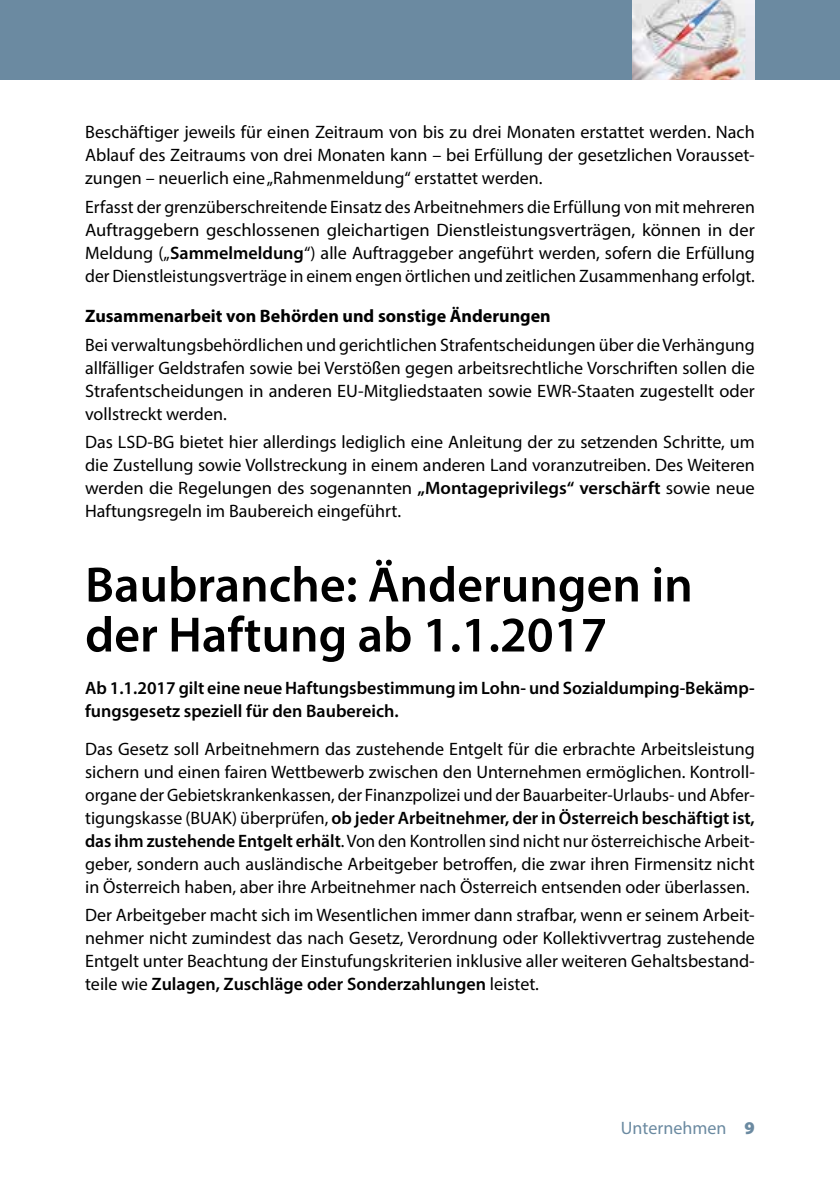
<style>
.page{position:relative;width:840px;height:1191px;background:#fff}
.page>*{position:absolute;margin:0;border:0;box-sizing:border-box;transform-origin:0 0}
.t1{font:600 50px/50px "Myriad Pro";color:#000}
.t2{font:18px/23px "Myriad Pro";color:#000;text-align:justify}
.t3{font:600 18px/23px "Myriad Pro";color:#000}
.t4{font:700 18px "Myriad Pro";color:#000}
.t5{font:18px "Myriad Pro";color:#6b8aa1}
.s1{font-weight:600}
.s2{font-weight:900}
</style>
<div class="page">
<div style="left:0;top:0;width:839px;height:79px;background:#6b8aa1"></div>
<img style="left:632px;top:0;width:122px;height:79px">
<p class="t2" style="left:85px;top:120px;width:670px">Beschäftiger jeweils für einen Zeitraum von bis zu drei Monaten erstattet werden. Nach Ablauf des Zeitraums von drei Monaten kann – bei Erfüllung der gesetzlichen Vorausset&shy;zungen – neuerlich eine „Rahmenmeldung“ erstattet werden.</p>
<p class="t2" style="left:85px;top:195px;width:671px">Erfasst der grenzüberschreitende Einsatz des Arbeitnehmers die Erfüllung von mit mehreren Auftraggebern geschlossenen gleichartigen Dienstleistungsverträgen, können in der Meldung („<span class="s1">Sammelmeldung</span>“) alle Auftraggeber angeführt werden, sofern die Erfüllung der Dienstleistungsverträge in einem engen örtlichen und zeitlichen Zusammenhang erfolgt.</p>
<p class="t4" style="left:85px;top:304px;width:467px">Zusammenarbeit von Behörden und sonstige Änderungen</p>
<p class="t2" style="left:85px;top:333px;width:670px">Bei verwaltungsbehördlichen und gerichtlichen Strafentscheidungen über die Verhängung allfälliger Geldstrafen sowie bei Verstößen gegen arbeitsrechtliche Vorschriften sollen die Strafentscheidungen in anderen EU-Mitgliedstaaten sowie EWR-Staaten zugestellt oder vollstreckt werden.</p>
<p class="t2" style="left:85px;top:430px;width:671px">Das LSD-BG bietet hier allerdings lediglich eine Anleitung der zu setzenden Schritte, um die Zustellung sowie Vollstreckung in einem anderen Land voranzutreiben. Des Weiteren werden die Regelungen des sogenannten <span class="s1">„Montageprivilegs“ verschärft</span> sowie neue Haftungsregeln im Baubereich eingeführt.</p>
<h1 class="t1" style="left:85px;top:558px;width:609px">Baubranche: Änderungen in der Haftung ab 1.1.2017</h1>
<p class="t3" style="left:85px;top:676px;width:670px">Ab 1.1.2017 gilt eine neue Haftungsbestimmung im Lohn- und Sozialdumping-Bekämp&shy;fungsgesetz speziell für den Baubereich.</p>
<p class="t2" style="left:85px;top:736px;width:671px">Das Gesetz soll Arbeitnehmern das zustehende Entgelt für die erbrachte Arbeitsleistung sichern und einen fairen Wettbewerb zwischen den Unternehmen ermöglichen. Kontroll&shy;organe der Gebietskrankenkassen, der Finanzpolizei und der Bauarbeiter-Urlaubs- und Abfer&shy;tigungskasse (BUAK) überprüfen, <span class="s1">ob jeder Arbeitnehmer, der in Österreich beschäftigt ist, das ihm zustehende Entgelt erhält</span>. Von den Kontrollen sind nicht nur österreichische Arbeit&shy;geber, sondern auch ausländische Arbeitgeber betroffen, die zwar ihren Firmensitz nicht in Österreich haben, aber ihre Arbeitnehmer nach Österreich entsenden oder überlassen.</p>
<p class="t2" style="left:85px;top:903px;width:671px">Der Arbeitgeber macht sich im Wesentlichen immer dann strafbar, wenn er seinem Arbeit&shy;nehmer nicht zumindest das nach Gesetz, Verordnung oder Kollektivvertrag zustehende Entgelt unter Beachtung der Einstufungskriterien inklusive aller weiteren Gehaltsbestand&shy;teile wie <span class="s1">Zulagen, Zuschläge oder Sonderzahlungen</span> leistet.</p>
<p class="t5" style="left:620px;top:1117px;width:135px">Unternehmen <span class="s2">9</span></p>
</div>
